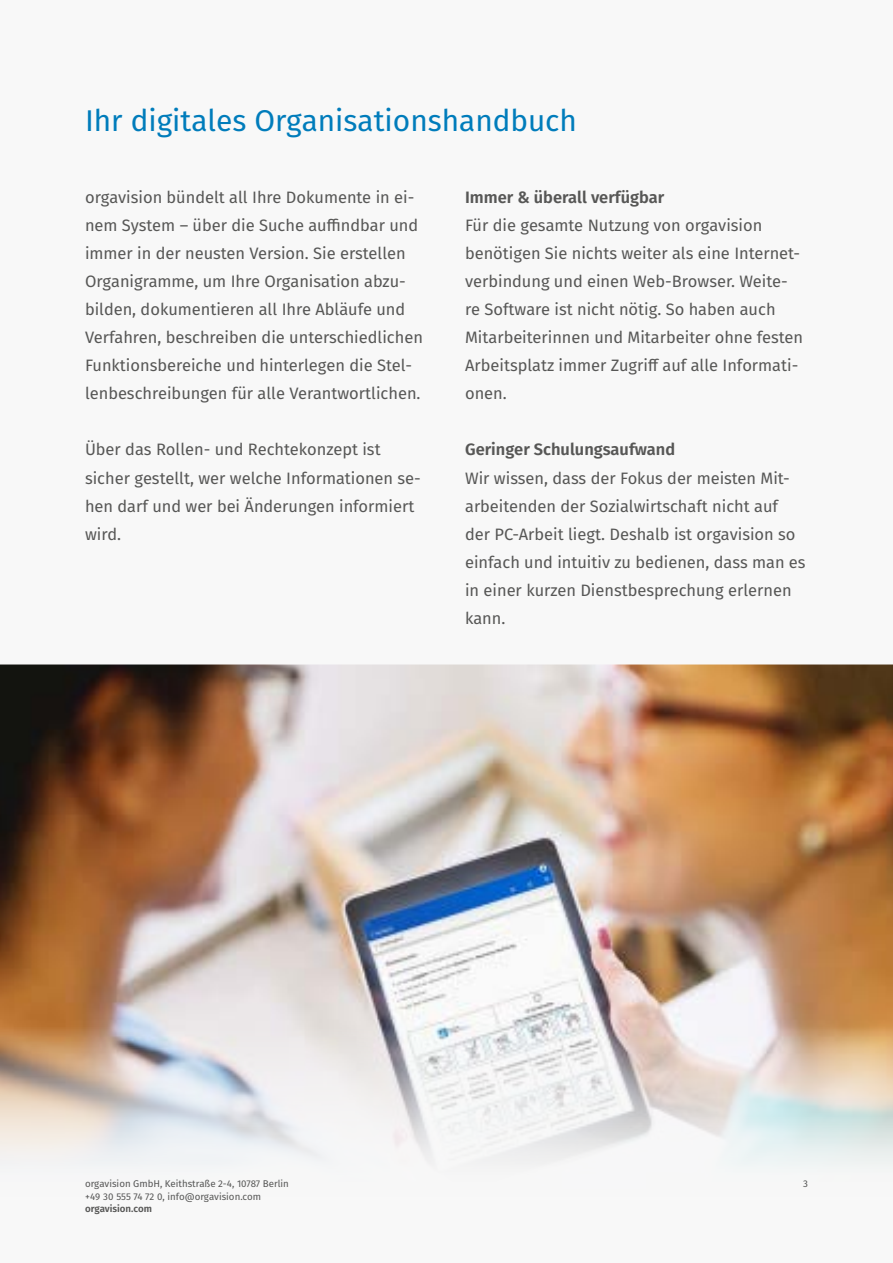
<style>
.page{position:relative;width:893px;height:1263px;background:#f8f8f8}
.page>*{position:absolute;margin:0;border:0;box-sizing:border-box;transform-origin:0 0}
.t1{font:30px "Fira Sans";color:#007cbb}
.t2{font:16.5px/28px "Fira Sans";color:#575756}
.t3{font:600 16.5px "Fira Sans";color:#575756}
.t4{font:9.75px/12.8px "Fira Sans";color:#575756}
.t5{font:600 9.75px "Fira Sans";color:#575756}
</style>
<div class="page">
<img style="left:0;top:665px;width:893px;height:497px">
<h1 class="t1" style="left:85px;top:97px;width:493px">Ihr digitales Organisationshandbuch</h1>
<p class="t2" style="left:85px;top:183px;width:339px">orgavision bündelt all Ihre Dokumente in ei&shy;nem System – über die Suche auffindbar und immer in der neusten Version. Sie erstellen Organigramme, um Ihre Organisation abzu&shy;bilden, dokumentieren all Ihre Abläufe und Verfahren, beschreiben die unterschiedlichen Funktionsbereiche und hinterlegen die Stel&shy;lenbeschreibungen für alle Verantwortlichen.</p>
<p class="t2" style="left:85px;top:435px;width:337px">Über das Rollen- und Rechtekonzept ist sicher gestellt, wer welche Informationen se&shy;hen darf und wer bei Änderungen informiert wird.</p>
<p class="t3" style="left:465px;top:184px;width:201px">Immer &amp; überall verfügbar</p>
<p class="t2" style="left:465px;top:211px;width:339px">Für die gesamte Nutzung von orgavision benötigen Sie nichts weiter als eine Internet&shy;verbindung und einen Web-Browser. Weite&shy;re Software ist nicht nötig. So haben auch Mitarbeiterinnen und Mitarbeiter ohne festen Arbeitsplatz immer Zugriff auf alle Informati&shy;onen.</p>
<p class="t3" style="left:465px;top:436px;width:212px">Geringer Schulungsaufwand</p>
<p class="t2" style="left:465px;top:463px;width:342px">Wir wissen, dass der Fokus der meisten Mit&shy;arbeitenden der Sozialwirtschaft nicht auf der PC-Arbeit liegt. Deshalb ist orgavision so einfach und intuitiv zu bedienen, dass man es in einer kurzen Dienstbesprechung erlernen kann.</p>
<p class="t4" style="left:85px;top:1177px;width:205px">orgavision GmbH, Keithstraße 2-4, 10787 Berlin +49 30 555 74 72 0, info@orgavision.com</p>
<p class="t5" style="left:85px;top:1201px;width:68px">orgavision.com</p>
<p class="t4" style="left:803px;top:1177px;width:6px">3</p>
</div>
